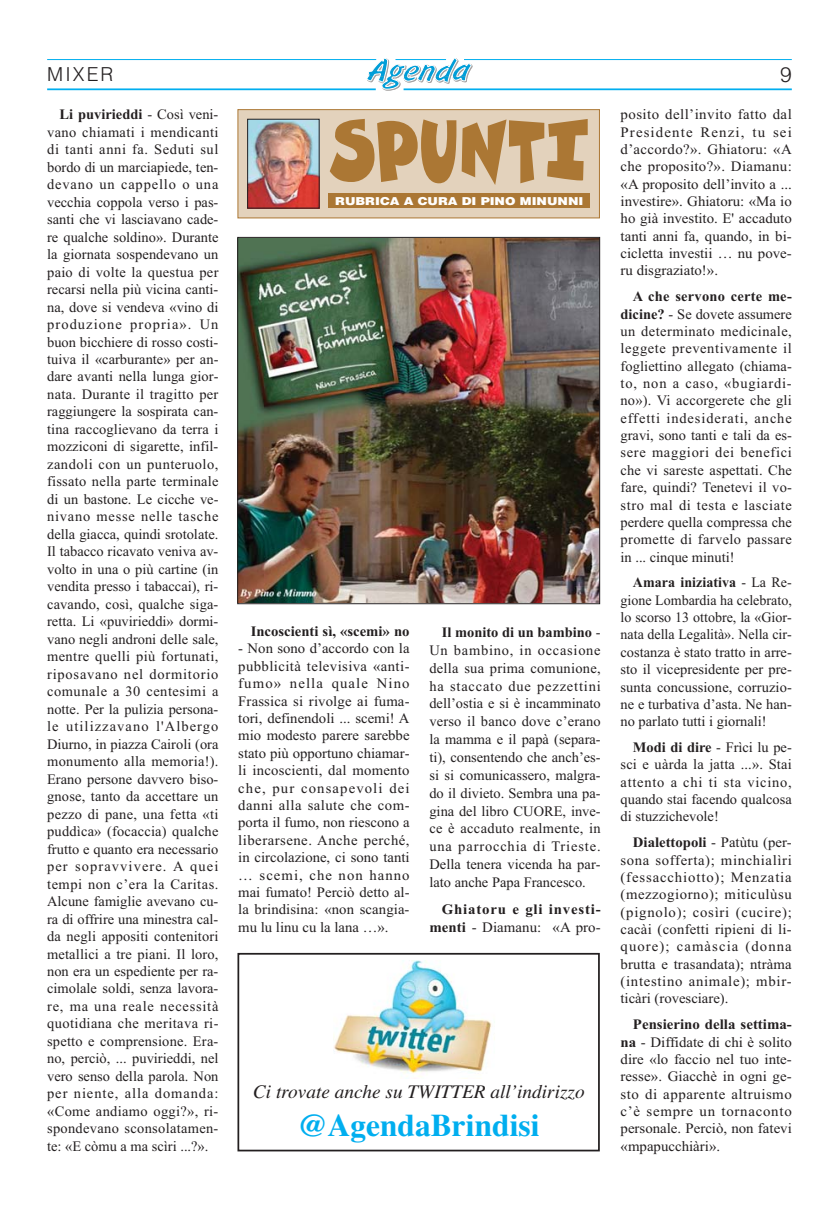
<style>
.page{position:relative;width:839px;height:1211px;background:#fff}
.page>*{position:absolute;margin:0;border:0;box-sizing:border-box;transform-origin:0 0}
.t1{font:71.05px "Comics";color:#ab7734;scale:.72 1}
.t2{font:700 31.5px "Times";color:#00aeef}
.t3{font:300 21px "Helvetica";color:#231f20}
.t4{font:italic 19.25px "Times";color:#231f20}
.t5{font:300 19.25px "Helvetica";letter-spacing:.11em;color:#231f20}
.t6{font:14.35px/17.3px "Times New Roman";color:#231f20;text-align:justify}
.t7{font:700 14.35px/17.8px "Times New Roman";letter-spacing:.05em;color:#231f20;text-align:right}
.t8{font:700 14.35px "Times New Roman";color:#231f20}
.t9{font:900 10.85px "Helvetica";color:#fff;scale:1.15 1}
.s1{font-weight:700}
.s2{font-weight:400}
</style>
<div class="page">
<hr style="left:403px;top:88px;width:388px;height:2px;background:#00aeef">
<hr style="left:47px;top:88px;width:328px;height:2px;background:#00aeef">
<hr style="left:464px;top:59px;width:327px;height:1px;background:#00aeef">
<hr style="left:47px;top:59px;width:329px;height:1px;background:#00aeef">
<svg style="left:366px;top:58px;width:106px;height:33px"></svg>
<div style="left:238px;top:110px;width:361px;height:107px;background:#e3d2bc"></div>
<div style="left:237px;top:109px;width:362px;height:109px;border:1px solid #ab7734"></div>
<img style="left:249px;top:121px;width:68px;height:85px">
<div style="left:247px;top:119px;width:72px;height:89px;border:1px solid #231f20"></div>
<div style="left:328px;top:193px;width:262px;height:15px;background:#ab7734"></div>
<img style="left:239px;top:239px;width:358px;height:363px">
<div style="left:237px;top:237px;width:362px;height:367px;border:1px solid #231f20"></div>
<div style="left:237px;top:952px;width:362px;height:199px;border:2px solid #231f20"></div>
<img style="left:333px;top:960px;width:162px;height:117px">
<h3 class="t5" style="left:47px;top:62px;width:68px">MIXER</h3>
<h3 class="t3" style="left:780px;top:61px;width:13px">9</h3>
<p class="t6" style="left:47px;top:105px;width:173px;text-indent:12px"><span class="s1">Li puvirieddi</span> - Così veni&shy;vano chiamati i mendicanti di tanti anni fa. Seduti sul bordo di un marciapiede, ten&shy;devano un cappello o una vecchia coppola verso i pas&shy;santi che vi lasciavano cade&shy;re qualche soldino». Durante la giornata sospendevano un paio di volte la questua per recarsi nella più vicina canti&shy;na, dove si vendeva «vino di produzione propria». Un buon bicchiere di rosso costi&shy;tuiva il «carburante» per an&shy;dare avanti nella lunga gior&shy;nata. Durante il tragitto per raggiungere la sospirata can&shy;tina raccoglievano da terra i mozziconi di sigarette, infil&shy;zandoli con un punteruolo, fissato nella parte terminale di un bastone. Le cicche ve&shy;nivano messe nelle tasche della giacca, quindi srotolate.<br>Il tabacco ricavato veniva av&shy;volto in una o più cartine (in vendita presso i tabaccai), ri&shy;cavando, così, qualche siga&shy;retta. Li «puvirieddi» dormi&shy;vano negli androni delle sale, mentre quelli più fortunati, riposavano nel dormitorio comunale a 30 centesimi a notte. Per la pulizia persona&shy;le utilizzavano l'Albergo Diurno, in piazza Cairoli (ora monumento alla memoria!).<br>Erano persone davvero biso&shy;gnose, tanto da accettare un pezzo di pane, una fetta «ti puddìca» (focaccia) qualche frutto e quanto era necessario per sopravvivere. A quei tempi non c’era la Caritas.<br>Alcune famiglie avevano cu&shy;ra di offrire una minestra cal&shy;da negli appositi contenitori metallici a tre piani. Il loro, non era un espediente per ra&shy;cimolale soldi, senza lavora&shy;re, ma una reale necessità quotidiana che meritava ri&shy;spetto e comprensione. Era&shy;no, perciò, ... puvirieddi, nel vero senso della parola. Non per niente, alla domanda: «Come andiamo oggi?», ri&shy;spondevano sconsolatamen&shy;te: «E còmu a ma scìri ...?».</p>
<p class="t6" style="left:620px;top:105px;width:173px">posito dell’invito fatto dal Presidente Renzi, tu sei d’accordo?». Ghiatoru: «A che proposito?». Diamanu: «A proposito dell’invito a ... investire». Ghiatoru: «Ma io ho già investito. E' accaduto tanti anni fa, quando, in bi&shy;cicletta investii … nu pove&shy;ru disgraziato!».</p>
<h1 class="t1" style="left:330px;top:109px;width:361px">SPUNTI</h1>
<p class="t9" style="left:335px;top:194px;width:217px">RUBRICA A CURA DI PINO MINUNNI</p>
<p class="t6" style="left:620px;top:287px;width:173px;text-indent:12px"><span class="s1">A che servono certe me&shy;dicine?</span> - Se dovete assumere un determinato medicinale, leggete preventivamente il fogliettino allegato (chiama&shy;to, non a caso, «bugiardi&shy;no»). Vi accorgerete che gli effetti indesiderati, anche gravi, sono tanti e tali da es&shy;sere maggiori dei benefici che vi sareste aspettati. Che fare, quindi? Tenetevi il vo&shy;stro mal di testa e lasciate perdere quella compressa che promette di farvelo passare in ... cinque minuti!</p>
<p class="t6" style="left:620px;top:573px;width:173px;text-indent:12px"><span class="s1">Amara iniziativa</span> - La Re&shy;gione Lombardia ha celebrato, lo scorso 13 ottobre, la «Gior&shy;nata della Legalità». Nella cir&shy;costanza è stato tratto in arre&shy;sto il vicepresidente per pre&shy;sunta concussione, corruzio&shy;ne e turbativa d’asta. Ne han&shy;no parlato tutti i giornali!</p>
<p class="t6" style="left:620px;top:738px;width:173px;text-indent:12px"><span class="s1">Modi di dire</span> - Frìci lu pe&shy;sci e uàrda la jatta ...». Stai attento a chi ti sta vicino, quando stai facendo qualcosa di stuzzichevole!</p>
<p class="t6" style="left:620px;top:833px;width:173px;text-indent:12px"><span class="s1">Dialettopoli</span> - Patùtu (per&shy;sona sofferta); minchialìri (fessacchiotto); Menzatia (mezzogiorno); miticulùsu (pignolo); cosìri (cucire); cacài (confetti ripieni di li&shy;quore); camàscia (donna brutta e trasandata); ntràma (intestino animale); mbir&shy;ticàri (rovesciare).</p>
<p class="t6" style="left:620px;top:1015px;width:173px;text-indent:12px"><span class="s1">Pensierino della settima&shy;na</span> - Diffidate di chi è solito dire «lo faccio nel tuo inte&shy;resse». Giacchè in ogni ge&shy;sto di apparente altruismo c’è sempre un tornaconto personale. Perciò, non fatevi «mpapucchiàri».</p>
<p class="t8" style="left:251px;top:621px;width:160px">Incoscienti sì, «scemi» no</p>
<p class="t6" style="left:238px;top:639px;width:173px">- Non sono d’accordo con la pubblicità televisiva «anti&shy;fumo» nella quale Nino Frassica si rivolge ai fuma&shy;tori, definendoli ... scemi! A mio modesto parere sarebbe stato più opportuno chiamar&shy;li incoscienti, dal momento che, pur consapevoli dei danni alla salute che com&shy;porta il fumo, non riescono a liberarsene. Anche perché, in circolazione, ci sono tanti … scemi, che non hanno mai fumato! Perciò detto al&shy;la brindisina: «non scangia&shy;mu lu linu cu la lana …».</p>
<p class="t6" style="left:429px;top:623px;width:173px;line-height:17.8px;text-indent:12px"><span class="s1">Il monito di un bambino</span> - Un bambino, in occasione della sua prima comunione, ha staccato due pezzettini dell’ostia e si è incamminato verso il banco dove c’erano la mamma e il papà (separa&shy;ti), consentendo che anch’es&shy;si si comunicassero, malgra&shy;do il divieto. Sembra una pa&shy;gina del libro CUORE, inve&shy;ce è accaduto realmente, in una parrocchia di Trieste.<br>Della tenera vicenda ha par&shy;lato anche Papa Francesco.</p>
<p class="t7" style="left:429px;top:899px;width:173px">Ghiatoru e gli investi&shy;menti <span class="s2">- Diamanu: «A pro-</span></p>
<h3 class="t4" style="left:253px;top:1079px;width:333px">Ci trovate anche su TWITTER all’indirizzo</h3>
<h2 class="t2" style="left:298px;top:1103px;width:243px">@AgendaBrindisi</h2>
</div>
